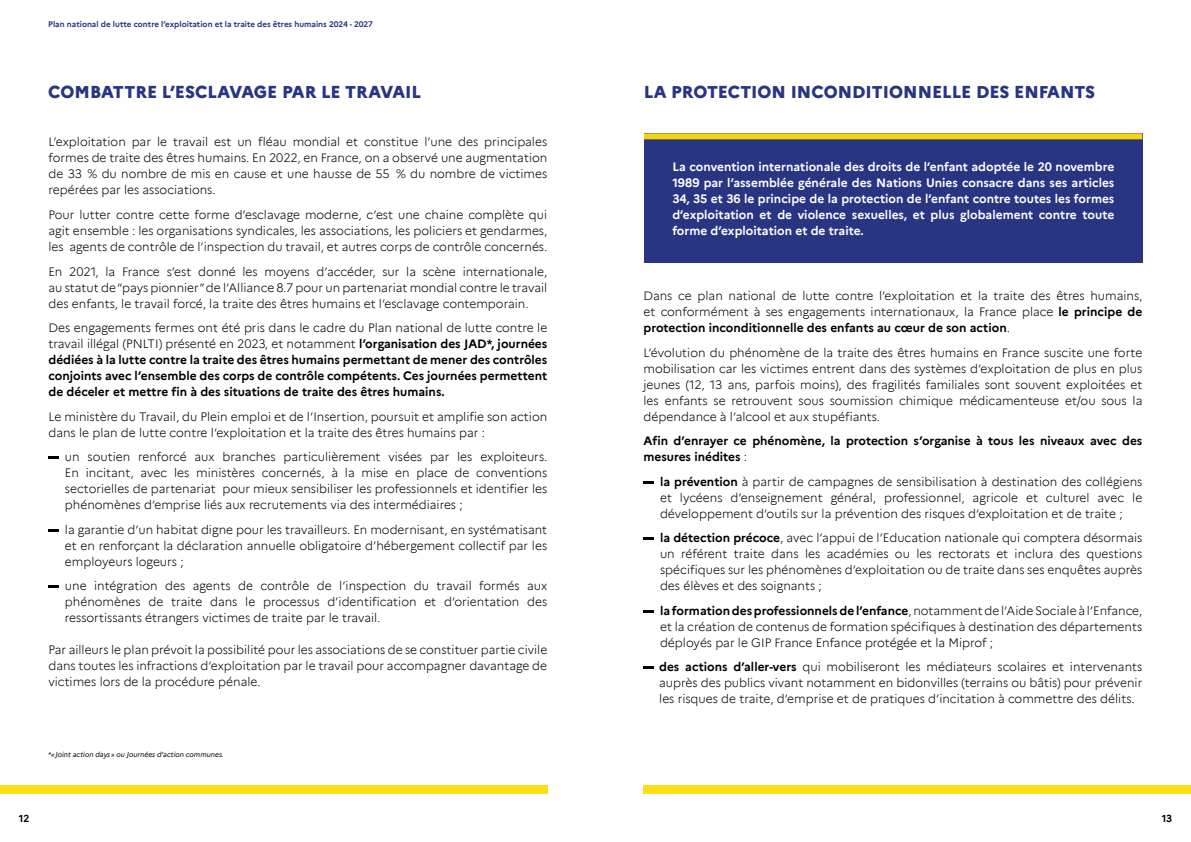
<style>
.page{position:relative;width:1191px;height:842px;background:#fff}
.page>*{position:absolute;margin:0;border:0;box-sizing:border-box;transform-origin:0 0}
.t1{font:800 17px "Marianne";color:#283583}
.t2{font:300 12px/16px "Marianne";color:#000;text-align:justify}
.t3{font:700 12px/16px "Marianne";color:#000;text-align:justify}
.t4{font:700 12px/16px "Marianne";color:#fff;text-align:justify}
.t5{font:700 10px "Marianne";color:#000}
.t6{font:700 8px "Marianne";color:#283583}
.t7{font:italic 7px "Marianne";color:#000}
.s1{font-weight:300}
.s2{font-weight:700}
</style>
<div class="page">
<div style="left:643px;top:785px;width:548px;height:9px;background:#ffde14"></div>
<div style="left:0;top:785px;width:547px;height:9px;background:#ffde14"></div>
<svg style="left:48px;top:456px;width:11px;height:3px"></svg>
<svg style="left:48px;top:529px;width:11px;height:3px"></svg>
<svg style="left:48px;top:585px;width:11px;height:3px"></svg>
<svg style="left:643px;top:481px;width:11px;height:3px"></svg>
<svg style="left:643px;top:537px;width:11px;height:3px"></svg>
<svg style="left:643px;top:610px;width:11px;height:3px"></svg>
<svg style="left:643px;top:666px;width:11px;height:3px"></svg>
<div style="left:644px;top:133px;width:498px;height:130px;background:#283583"></div>
<div style="left:644px;top:133px;width:498px;height:6px;background:#f5d510"></div>
<p class="t6" style="left:48px;top:18px;width:326px">Plan national de lutte contre l’exploitation et la traite des êtres humains 2024 - 2027</p>
<h1 class="t1" style="left:48px;top:79px;width:374px">COMBATTRE L’ESCLAVAGE PAR LE TRAVAIL</h1>
<h1 class="t1" style="left:643px;top:79px;width:453px">LA PROTECTION INCONDITIONNELLE DES ENFANTS</h1>
<p class="t2" style="left:48px;top:133px;width:500px">L’exploitation par le travail est un fléau mondial et constitue l’une des principales formes de traite des êtres humains. En 2022, en France, on a observé une augmentation de 33 % du nombre de mis en cause et une hausse de 55 % du nombre de victimes repérées par les associations.</p>
<p class="t2" style="left:48px;top:206px;width:500px">Pour lutter contre cette forme d’esclavage moderne, c’est une chaine complète qui agit ensemble : les organisations syndicales, les associations, les policiers et gendarmes, les agents de contrôle de l’inspection du travail, et autres corps de contrôle concernés.</p>
<p class="t2" style="left:48px;top:262px;width:500px">En 2021, la France s’est donné les moyens d’accéder, sur la scène internationale, au statut de “pays pionnier” de l’Alliance 8.7 pour un partenariat mondial contre le travail des enfants, le travail forcé, la traite des êtres humains et l’esclavage contemporain.</p>
<p class="t3" style="left:48px;top:319px;width:500px"><span class="s1">Des engagements fermes ont été pris dans le cadre du Plan national de lutte contre le travail illégal (PNLTI) présenté en 2023, et notamment</span> l’organisation des JAD*, journées dédiées à la lutte contre la traite des êtres humains permettant de mener des contrôles conjoints avec l’ensemble des corps de contrôle compétents. Ces journées permettent de déceler et mettre fin à des situations de traite des êtres humains.</p>
<p class="t2" style="left:48px;top:407px;width:500px">Le ministère du Travail, du Plein emploi et de l’Insertion, poursuit et amplifie son action dans le plan de lutte contre l’exploitation et la traite des êtres humains par :</p>
<p class="t2" style="left:65px;top:448px;width:484px">un soutien renforcé aux branches particulièrement visées par les exploiteurs.<br>En incitant, avec les ministères concernés, à la mise en place de conventions sectorielles de partenariat pour mieux sensibiliser les professionnels et identifier les phénomènes d’emprise liés aux recrutements via des intermédiaires ;</p>
<p class="t2" style="left:65px;top:520px;width:484px">la garantie d’un habitat digne pour les travailleurs. En modernisant, en systématisant et en renforçant la déclaration annuelle obligatoire d’hébergement collectif par les employeurs logeurs ;</p>
<p class="t2" style="left:65px;top:577px;width:484px">une intégration des agents de contrôle de l’inspection du travail formés aux phénomènes de traite dans le processus d’identification et d’orientation des ressortissants étrangers victimes de traite par le travail.</p>
<p class="t2" style="left:48px;top:641px;width:500px">Par ailleurs le plan prévoit la possibilité pour les associations de se constituer partie civile dans toutes les infractions d’exploitation par le travail pour accompagner davantage de victimes lors de la procédure pénale.</p>
<p class="t4" style="left:672px;top:157px;width:443px">La convention internationale des droits de l’enfant adoptée le 20 novembre 1989 par l’assemblée générale des Nations Unies consacre dans ses articles 34, 35 et 36 le principe de la protection de l’enfant contre toutes les formes d’exploitation et de violence sexuelles, et plus globalement contre toute forme d’exploitation et de traite.</p>
<p class="t2" style="left:643px;top:287px;width:500px">Dans ce plan national de lutte contre l’exploitation et la traite des êtres humains, et conformément à ses engagements internationaux, la France place <span class="s2">le principe de protection inconditionnelle des enfants au cœur de son action</span>.</p>
<p class="t2" style="left:643px;top:344px;width:500px">L’évolution du phénomène de la traite des êtres humains en France suscite une forte mobilisation car les victimes entrent dans des systèmes d’exploitation de plus en plus jeunes (12, 13 ans, parfois moins), des fragilités familiales sont souvent exploitées et les enfants se retrouvent sous soumission chimique médicamenteuse et/ou sous la dépendance à l’alcool et aux stupéfiants.</p>
<p class="t3" style="left:643px;top:432px;width:500px">Afin d’enrayer ce phénomène, la protection s’organise à tous les niveaux avec des mesures inédites <span class="s1">:</span></p>
<p class="t2" style="left:660px;top:473px;width:484px"><span class="s2">la prévention</span> à partir de campagnes de sensibilisation à destination des collégiens et lycéens d’enseignement général, professionnel, agricole et culturel avec le développement d’outils sur la prévention des risques d’exploitation et de traite ;</p>
<p class="t2" style="left:660px;top:529px;width:484px"><span class="s2">la détection précoce</span>, avec l’appui de l’Education nationale qui comptera désormais un référent traite dans les académies ou les rectorats et inclura des questions spécifiques sur les phénomènes d’exploitation ou de traite dans ses enquêtes auprès des élèves et des soignants ;</p>
<p class="t2" style="left:660px;top:602px;width:484px"><span class="s2">la formation des professionnels de l’enfance</span>, notamment de l’Aide Sociale à l’Enfance, et la création de contenus de formation spécifiques à destination des départements déployés par le GIP France Enfance protégée et la Miprof ;</p>
<p class="t2" style="left:659px;top:658px;width:484px"><span class="s2">des actions d’aller-vers</span> qui mobiliseront les médiateurs scolaires et intervenants auprès des publics vivant notamment en bidonvilles (terrains ou bâtis) pour prévenir les risques de traite, d’emprise et de pratiques d’incitation à commettre des délits.</p>
<p class="t7" style="left:48px;top:749px;width:177px">*«Joint action days» ou Journées d’action communes.</p>
<p class="t5" style="left:19px;top:810px;width:12px">12</p>
<p class="t5" style="left:1161px;top:810px;width:12px">13</p>
</div>
